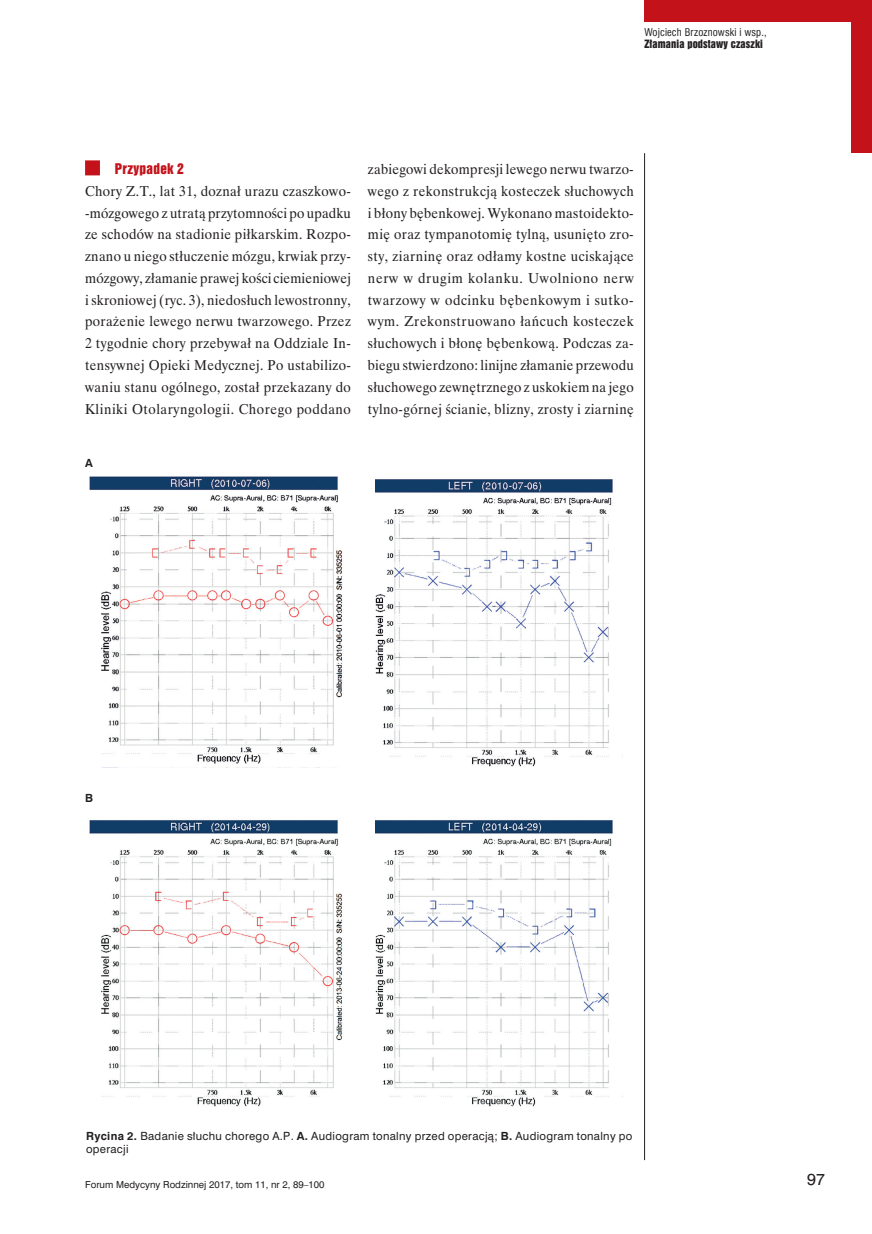
<style>
.page{position:relative;width:872px;height:1234px;background:#fff}
.page>*{position:absolute;margin:0;border:0;box-sizing:border-box;transform-origin:0 0}
.t1{font:15px "Swis 721 PL";color:#231f20}
._070_-_Tekst_-_pierw{font:14.25px/21.8px "Time Ibis EE";letter-spacing:.025em;color:#231f20;text-align:justify;scale:.95 1}
._082_-_Śródtytuł_2{font:13.5px "Swis 921 EU";letter-spacing:.025em;color:#c4121a}
.R_-_Rycina_-_podpis{font:10.5px/12.9px "Swis 721 PL";letter-spacing:.03em;color:#231f20}
.t2{font:10.5px "Swis 721 Cn EU";letter-spacing:.01em;color:#231f20}
.t3{font:10.5px "Swis 921 EU";letter-spacing:.01em;color:#231f20}
.R_-_Rycina_-_podpis-2{font:700 10.5px "Swis 721 PL";color:#231f20}
.t4{font:9px "Swis 721 PL";color:#231f20}
.s1{font-weight:700}
</style>
<div class="page">
<hr style="left:644px;top:153px;width:1px;height:1006px;background:#231f20">
<div style="left:644px;top:0;width:228px;height:21px;background:#c4121a"></div>
<div style="left:850px;top:0;width:22px;height:153px;background:#c4121a"></div>
<div style="left:85px;top:160px;width:15px;height:15px;background:#c4121a"></div>
<img style="left:89px;top:820px;width:253px;height:287px">
<img style="left:89px;top:476px;width:253px;height:288px">
<img style="left:375px;top:820px;width:248px;height:287px">
<img style="left:375px;top:479px;width:248px;height:288px">
<p class="t2" style="left:644px;top:25px;width:124px">Wojciech Brzoznowski i wsp.,</p>
<p class="t3" style="left:644px;top:37px;width:120px">Złamania podstawy czaszki</p>
<p class="_082_-_Śródtytuł_2" style="left:115px;top:160px;width:70px">Przypadek 2</p>
<p class="_070_-_Tekst_-_pierw" style="left:85px;top:180px;width:281px">Chory Z.T., lat 31, doznał urazu czaszkowo--mózgowego z utratą przytomności po upadku ze schodów na stadionie piłkarskim. Rozpo&shy;znano u niego stłuczenie mózgu, krwiak przy&shy;mózgowy, złamanie prawej kości ciemieniowej i skroniowej (ryc. 3), niedosłuch lewostronny, porażenie lewego nerwu twarzowego. Przez 2 tygodnie chory przebywał na Oddziale In&shy;tensywnej Opieki Medycznej. Po ustabilizo&shy;waniu stanu ogólnego, został przekazany do Kliniki Otolaryngologii. Chorego poddano</p>
<p class="_070_-_Tekst_-_pierw" style="left:368px;top:158px;width:281px">zabiegowi dekompresji lewego nerwu twarzo&shy;wego z rekonstrukcją kosteczek słuchowych i błony bębenkowej. Wykonano mastoidekto&shy;mię oraz tympanotomię tylną, usunięto zro&shy;sty, ziarninę oraz odłamy kostne uciskające nerw w drugim kolanku. Uwolniono nerw twarzowy w odcinku bębenkowym i sutko&shy;wym. Zrekonstruowano łańcuch kosteczek słuchowych i błonę bębenkową. Podczas za&shy;biegu stwierdzono: linijne złamanie przewodu słuchowego zewnętrznego z uskokiem na jego tylno-górnej ścianie, blizny, zrosty i ziarninę</p>
<p class="R_-_Rycina_-_podpis-2" style="left:85px;top:456px;width:9px">A</p>
<p class="R_-_Rycina_-_podpis-2" style="left:85px;top:790px;width:9px">B</p>
<p class="R_-_Rycina_-_podpis" style="left:86px;top:1129px;width:548px"><span class="s1">Rycina 2.</span> Badanie słuchu chorego A.P. <span class="s1">A.</span> Audiogram tonalny przed operacją; <span class="s1">B.</span> Audiogram tonalny po operacji</p>
<p class="t4" style="left:85px;top:1178px;width:241px">Forum Medycyny Rodzinnej 2017, tom 11, nr 2, 89–100</p>
<p class="t1" style="left:807px;top:1169px;width:19px">97</p>
</div>
